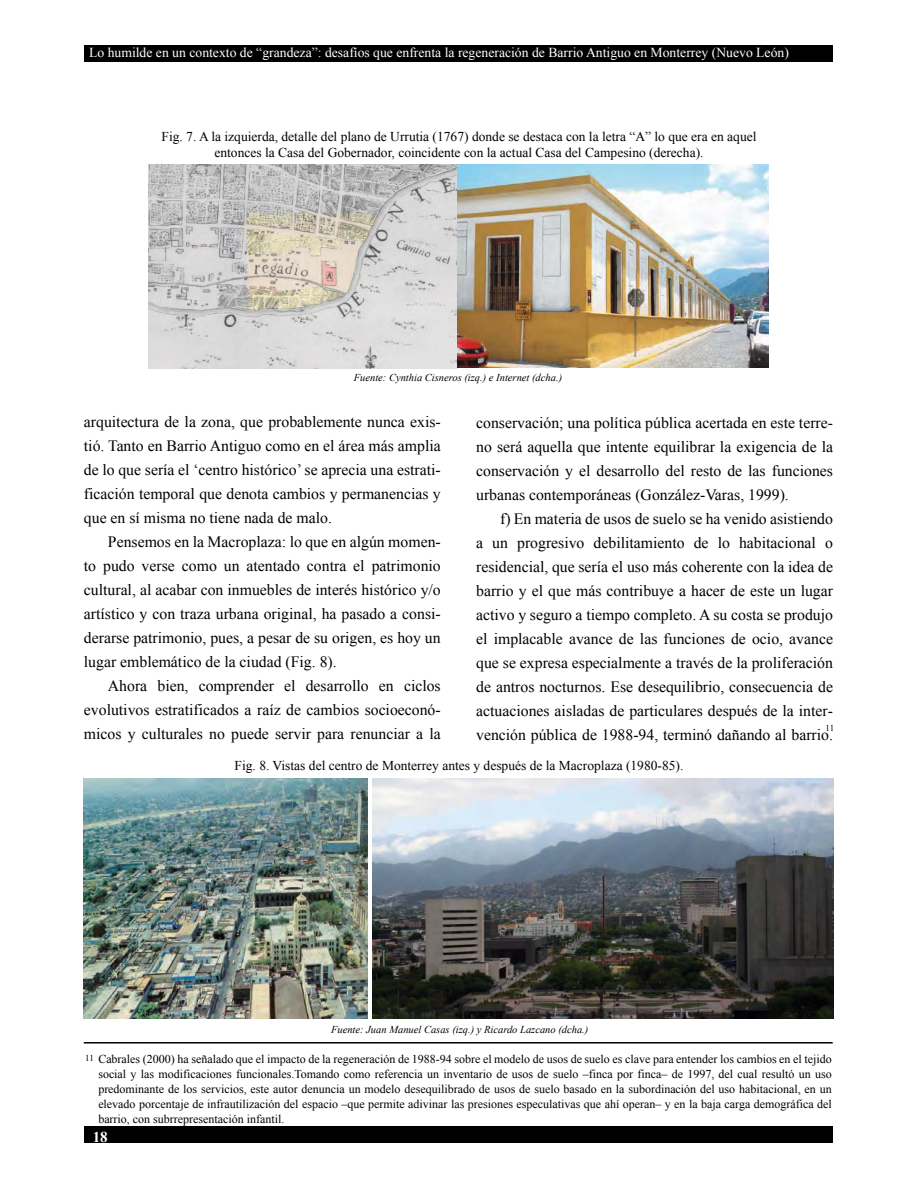
<style>
.page{position:relative;width:918px;height:1188px;background:#fff}
.page>*{position:absolute;margin:0;border:0;box-sizing:border-box;transform-origin:0 0}
.t1{font:15.75px/24px "Times New Roman";color:#000;text-align:justify}
.t2{font:700 15px "Times New Roman";color:#fff}
.t3{font:13.65px "Times New Roman";color:#fff}
.t4{font:13.5px/16.2px "Times New Roman";color:#000;text-align:center}
.t5{font:12px/15px "Times New Roman";color:#000;text-align:justify}
.t6{font:italic 10.5px "Times New Roman";color:#000}
.t7{font:9px "Times New Roman";color:#000}
</style>
<div class="page">
<div style="left:85px;top:1127px;width:748px;height:16px;background:#000"></div>
<div style="left:84px;top:45px;width:749px;height:16px;background:#000"></div>
<hr style="left:84px;top:1042px;width:749px;height:2px;background:#000">
<img style="left:148px;top:164px;width:621px;height:204px">
<img style="left:84px;top:779px;width:283px;height:239px">
<img style="left:372px;top:779px;width:461px;height:239px">
<p class="t3" style="left:89px;top:45px;width:701px">Lo humilde en un contexto de “grandeza”: desafíos que enfrenta la regeneración de Barrio Antiguo en Monterrey (Nuevo León)</p>
<p class="t4" style="left:162px;top:128px;width:596px">Fig. 7. A la izquierda, detalle del plano de Urrutia (1767) donde se destaca con la letra “A” lo que era en aquel entonces la Casa del Gobernador, coincidente con la actual Casa del Campesino (derecha).</p>
<p class="t6" style="left:354px;top:371px;width:210px">Fuente: Cynthia Cisneros (izq.) e Internet (dcha.)</p>
<p class="t1" style="left:84px;top:410px;width:358px">arquitectura de la zona, que probablemente nunca exis&shy;tió. Tanto en Barrio Antiguo como en el área más amplia de lo que sería el ‘centro histórico’ se aprecia una estrati&shy;ficación temporal que denota cambios y permanencias y que en sí misma no tiene nada de malo.</p>
<p class="t1" style="left:84px;top:530px;width:358px;text-indent:24px">Pensemos en la Macroplaza: lo que en algún momen&shy;to pudo verse como un atentado contra el patrimonio cultural, al acabar con inmuebles de interés histórico y/o artístico y con traza urbana original, ha pasado a consi&shy;derarse patrimonio, pues, a pesar de su origen, es hoy un lugar emblemático de la ciudad (Fig. 8).</p>
<p class="t1" style="left:84px;top:674px;width:358px;text-indent:24px">Ahora bien, comprender el desarrollo en ciclos evolutivos estratificados a raíz de cambios socioeconó&shy;micos y culturales no puede servir para renunciar a la</p>
<p class="t1" style="left:476px;top:410px;width:358px">conservación; una política pública acertada en este terre&shy;no será aquella que intente equilibrar la exigencia de la conservación y el desarrollo del resto de las funciones urbanas contemporáneas (González-Varas, 1999).</p>
<p class="t1" style="left:476px;top:506px;width:358px;text-indent:24px">f) En materia de usos de suelo se ha venido asistiendo a un progresivo debilitamiento de lo habitacional o residencial, que sería el uso más coherente con la idea de barrio y el que más contribuye a hacer de este un lugar activo y seguro a tiempo completo. A su costa se produjo el implacable avance de las funciones de ocio, avance que se expresa especialmente a través de la proliferación de antros nocturnos. Ese desequilibrio, consecuencia de actuaciones aisladas de particulares después de la inter&shy;vención pública de 1988-94, terminó dañando al barrio.</p>
<p class="t7" style="left:826px;top:723px;width:10px">11</p>
<p class="t4" style="left:235px;top:758px;width:450px">Fig. 8. Vistas del centro de Monterrey antes y después de la Macroplaza (1980-85).</p>
<p class="t6" style="left:331px;top:1024px;width:259px">Fuente: Juan Manuel Casas (izq.) y Ricardo Lazcano (dcha.)</p>
<p class="t7" style="left:85px;top:1053px;width:10px">11</p>
<p class="t5" style="left:98px;top:1051px;width:735px">Cabrales (2000) ha señalado que el impacto de la regeneración de 1988-94 sobre el modelo de usos de suelo es clave para entender los cambios en el tejido social y las modificaciones funcionales.Tomando como referencia un inventario de usos de suelo –finca por finca– de 1997, del cual resultó un uso predominante de los servicios, este autor denuncia un modelo desequilibrado de usos de suelo basado en la subordinación del uso habitacional, en un elevado porcentaje de infrautilización del espacio –que permite adivinar las presiones especulativas que ahí operan– y en la baja carga demográfica del barrio, con subrrepresentación infantil.</p>
<p class="t2" style="left:93px;top:1128px;width:16px">18</p>
</div>
